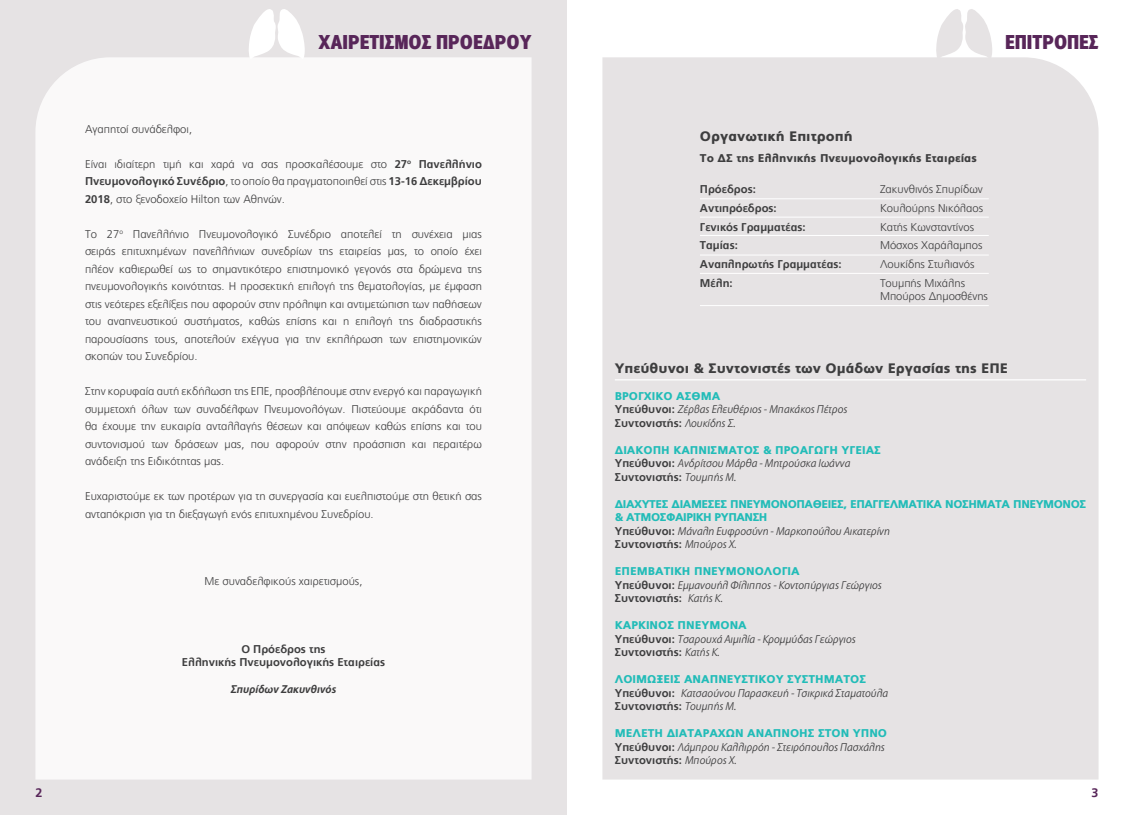
<style>
.page{position:relative;width:1134px;height:815px;background:#fff}
.page>*{position:absolute;margin:0;border:0;box-sizing:border-box;transform-origin:0 0}
.t1{font:700 18.75px "PF Lounge";color:#582659}
.t2{font:900 13.75px "PF Catalog";color:#3e3e3f}
.t3{font:700 12.5px "PF Catalog";color:#582659}
.t4{font:300 11.25px/17.5px "PF Catalog";color:#3e3e3f;text-align:justify}
.t5{font:italic 300 11.25px/13.5px "PF Catalog";color:#3e3e3f}
.t6{font:900 11.25px/13.5px "PF Catalog";letter-spacing:-.04em;color:#22bcb8}
.t7{font:700 11.25px/13.5px "PF Catalog";color:#3e3e3f;text-align:center}
.t8{font:900 11.25px "PF Catalog";color:#3e3e3f}
.t9{font:italic 700 11.25px "PF Catalog";color:#3e3e3f}
.s1{font-weight:700}
.s2{font-weight:900;font-style:normal;color:#22bcb8}
.s3{font-weight:700;font-style:normal}
.s4{font-weight:700;color:#3e3e3f}
.s5{font-weight:300;font-style:italic;color:#3e3e3f}
</style>
<div class="page">
<div style="left:0;top:0;width:567px;height:815px;background:#e6e3e4"></div>
<div style="left:35px;top:57px;width:496px;height:723px;background:#faf9f9"></div>
<div style="left:602px;top:57px;width:496px;height:723px;background:#e6e3e4"></div>
<svg style="left:248px;top:9px;width:57px;height:50px"></svg>
<svg style="left:935px;top:9px;width:57px;height:50px"></svg>
<hr style="left:700px;top:198px;width:289px;height:1px;background:#fff">
<hr style="left:700px;top:217px;width:289px;height:1px;background:#fff">
<hr style="left:700px;top:235px;width:289px;height:1px;background:#fff">
<hr style="left:700px;top:255px;width:289px;height:1px;background:#fff">
<hr style="left:700px;top:273px;width:289px;height:1px;background:#fff">
<hr style="left:700px;top:305px;width:289px;height:1px;background:#fff">
<hr style="left:615px;top:379px;width:471px;height:1px;background:#fff">
<h1 class="t1" style="left:318px;top:32px;width:215px">ΧΑΙΡΕΤΙΣΜΟΣ ΠΡΟΕΔΡΟΥ</h1>
<h1 class="t1" style="left:1005px;top:32px;width:95px">ΕΠΙΤΡΟΠΕΣ</h1>
<p class="t4" style="left:85px;top:120px;width:109px">Αγαπητοί συνάδελφοι,</p>
<p class="t4" style="left:85px;top:155px;width:398px">Είναι ιδιαίτερη τιμή και χαρά να σας προσκαλέσουμε στο <span class="s1">27</span><sup>ο</sup> <span class="s1">Πανελλήνιο Πνευμονολογικό Συνέδριο</span>, το οποίο θα πραγματοποιηθεί στις <span class="s1">13-16 Δεκεμβρίου 2018</span>, στο ξενοδοχείο Hilton των Αθηνών.</p>
<p class="t4" style="left:85px;top:225px;width:398px">Το 27<sup>ο</sup> Πανελλήνιο Πνευμονολογικό Συνέδριο αποτελεί τη συνέχεια μιας σειράς επιτυχημένων πανελλήνιων συνεδρίων της εταιρείας μας, το οποίο έχει πλέον καθιερωθεί ως το σημαντικότερο επιστημονικό γεγονός στα δρώμενα της πνευμονολογικής κοινότητας. Η προσεκτική επιλογή της θεματολογίας, με έμφαση στις νεότερες εξελίξεις που αφορούν στην πρόληψη και αντιμετώπιση των παθήσεων του αναπνευστικού συστήματος, καθώς επίσης και η επιλογή της διαδραστικής παρουσίασης τους, αποτελούν εχέγγυα για την εκπλήρωση των επιστημονικών σκοπών του Συνεδρίου.</p>
<p class="t4" style="left:85px;top:383px;width:398px">Στην κορυφαία αυτή εκδήλωση της ΕΠΕ, προσβλέπουμε στην ενεργό και παραγωγική συμμετοχή όλων των συναδέλφων Πνευμονολόγων. Πιστεύουμε ακράδαντα ότι θα έχουμε την ευκαιρία ανταλλαγής θέσεων και απόψεων καθώς επίσης και του συντονισμού των δράσεων μας, που αφορούν στην προάσπιση και περαιτέρω ανάδειξη της Ειδικότητας μας.</p>
<p class="t4" style="left:85px;top:488px;width:398px">Ευχαριστούμε εκ των προτέρων για τη συνεργασία και ευελπιστούμε στη θετική σας ανταπόκριση για τη διεξαγωγή ενός επιτυχημένου Συνεδρίου.</p>
<p class="t4" style="left:204px;top:573px;width:159px">Με συναδελφικούς χαιρετισμούς,</p>
<p class="t7" style="left:182px;top:642px;width:205px">Ο Πρόεδρος της<br>Ελληνικής Πνευμονολογικής Εταιρείας</p>
<p class="t9" style="left:231px;top:683px;width:107px">Σπυρίδων Ζακυνθινός</p>
<p class="t2" style="left:700px;top:128px;width:154px">Οργανωτική Επιτροπή</p>
<p class="t8" style="left:700px;top:151px;width:278px">Το ΔΣ της Ελληνικής Πνευμονολογικής Εταιρείας</p>
<p class="t7" style="left:700px;top:182px;width:57px">Πρόεδρος:</p>
<p class="t4" style="left:880px;top:181px;width:104px">Ζακυνθινός Σπυρίδων</p>
<p class="t7" style="left:700px;top:201px;width:78px">Αντιπρόεδρος:</p>
<p class="t4" style="left:880px;top:199px;width:105px">Κουλούρης Νικόλαος</p>
<p class="t7" style="left:700px;top:220px;width:107px">Γενικός Γραμματέας:</p>
<p class="t4" style="left:880px;top:218px;width:96px">Κατής Κωνσταντίνος</p>
<p class="t7" style="left:700px;top:239px;width:39px">Ταμίας:</p>
<p class="t4" style="left:880px;top:237px;width:104px">Μόσχος Χαράλαμπος</p>
<p class="t7" style="left:700px;top:257px;width:143px">Αναπληρωτής Γραμματέας:</p>
<p class="t4" style="left:880px;top:256px;width:96px">Λουκίδης Στυλιανός</p>
<p class="t7" style="left:700px;top:276px;width:34px">Μέλη:</p>
<p class="t4" style="left:880px;top:276px;width:109px;line-height:13.5px">Τουμπής Μιχάλης<br>Μπούρος Δημοσθένης</p>
<p class="t2" style="left:615px;top:360px;width:395px">Υπεύθυνοι &amp; Συντονιστές των Ομάδων Εργασίας της ΕΠΕ</p>
<p class="t5" style="left:615px;top:390px;width:234px"><span class="s2">ΒΡΟΓΧΙΚΟ ΑΣΘΜΑ<br></span><span class="s3">Υπεύθυνοι:</span> Ζέρβας Ελευθέριος - Μπακάκος Πέτρος<br><span class="s3">Συντονιστής:</span> Λουκίδης Σ.</p>
<p class="t5" style="left:615px;top:444px;width:268px"><span class="s2">ΔΙΑΚΟΠΗ ΚΑΠΝΙΣΜΑΤΟΣ &amp; ΠΡΟΑΓΩΓΗ ΥΓΕΙΑΣ<br></span><span class="s3">Υπεύθυνοι:</span> Ανδρίτσου Μάρθα - Μητρούσκα Ιωάννα<br><span class="s3">Συντονιστής:</span> Τουμπής Μ.</p>
<p class="t6" style="left:615px;top:497px;width:473px">ΔΙΑΧΥΤΕΣ ΔΙΑΜΕΣΕΣ ΠΝΕΥΜΟΝΟΠΑΘΕΙΕΣ, ΕΠΑΓΓΕΛΜΑΤΙΚΑ ΝΟΣΗΜΑΤΑ ΠΝΕΥΜΟΝΟΣ &amp; ΑΤΜΟΣΦΑΙΡΙΚΗ ΡΥΠΑΝΣΗ<br><span class="s4">Υπεύθυνοι:</span> <span class="s5">Μάναλη Ευφροσύνη - Μαρκοπούλου Αικατερίνη<br></span><span class="s4">Συντονιστής:</span> <span class="s5">Μπούρος Χ.</span></p>
<p class="t5" style="left:615px;top:565px;width:269px"><span class="s2">ΕΠΕΜΒΑΤΙΚΗ ΠΝΕΥΜΟΝΟΛΟΓΙΑ<br></span><span class="s3">Υπεύθυνοι:</span> Εμμανουήλ Φίλιππος - Κοντοπύργιας Γεώργιος<br><span class="s3">Συντονιστής:</span> Κατής Κ.</p>
<p class="t5" style="left:615px;top:619px;width:242px"><span class="s2">ΚΑΡΚΙΝΟΣ ΠΝΕΥΜΟΝΑ<br></span><span class="s3">Υπεύθυνοι:</span> Τσαρουχά Αιμιλία - Κρομμύδας Γεώργιος<br><span class="s3">Συντονιστής:</span> Κατής Κ.</p>
<p class="t5" style="left:615px;top:673px;width:275px"><span class="s2">ΛΟΙΜΩΞΕΙΣ ΑΝΑΠΝΕΥΣΤΙΚΟΥ ΣΥΣΤΗΜΑΤΟΣ<br></span><span class="s3">Υπεύθυνοι:</span> Κατσαούνου Παρασκευή - Τσικρικά Σταματούλα<br><span class="s3">Συντονιστής:</span> Τουμπής Μ.</p>
<p class="t5" style="left:615px;top:727px;width:274px"><span class="s2">ΜΕΛΕΤΗ ΔΙΑΤΑΡΑΧΩΝ ΑΝΑΠΝΟΗΣ ΣΤΟΝ ΥΠΝΟ<br></span><span class="s3">Υπεύθυνοι:</span> Λάμπρου Καλλιρρόη - Στειρόπουλος Πασχάλης<br><span class="s3">Συντονιστής:</span> Μπούρος Χ.</p>
<p class="t3" style="left:35px;top:785px;width:8px">2</p>
<p class="t3" style="left:1091px;top:785px;width:8px">3</p>
</div>
